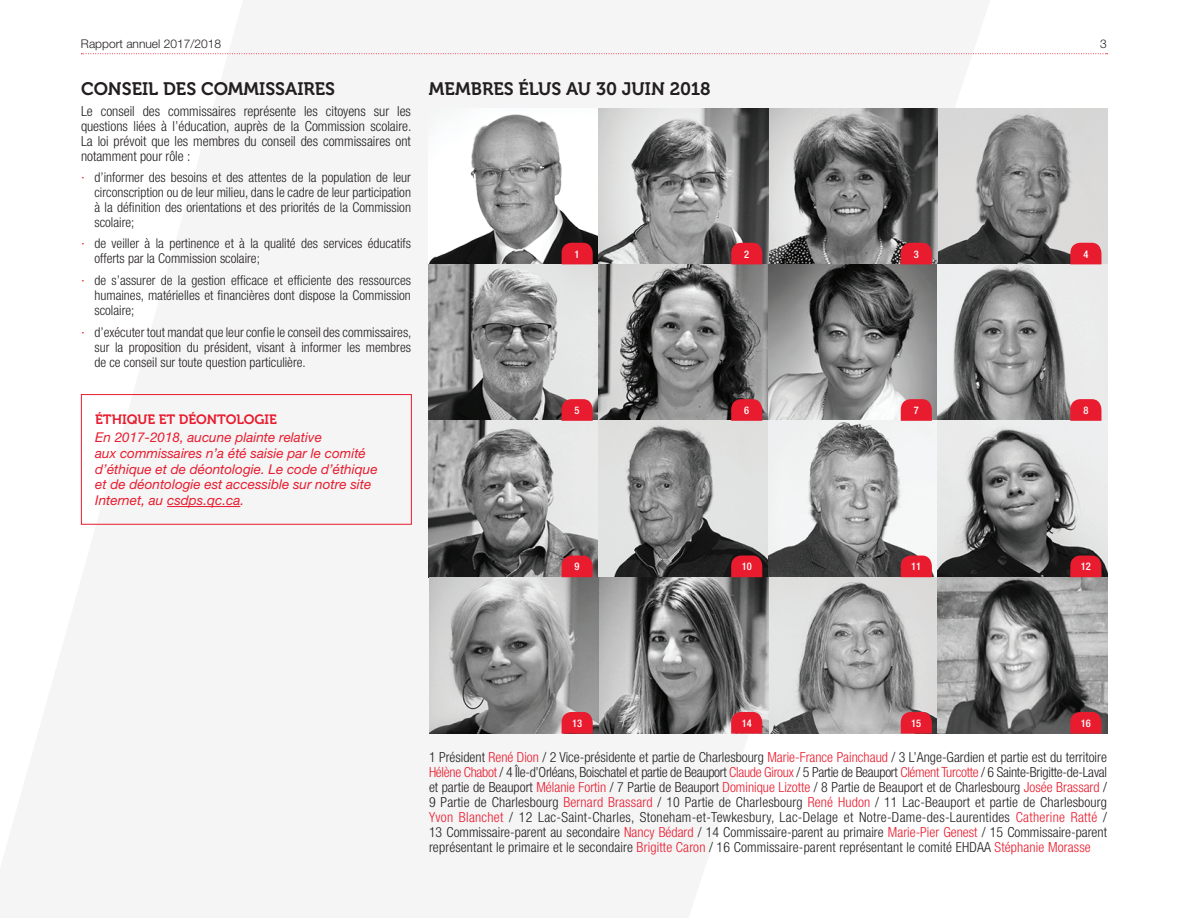
<style>
.page{position:relative;width:1188px;height:918px;background:#fff}
.page>*{position:absolute;margin:0;border:0;box-sizing:border-box;transform-origin:0 0}
.t1{font:18px "Museo 700";color:#231f20}
.t2{font:300 condensed 13.8px/15px "Helvetica Neue";letter-spacing:.005em;color:#231f20;text-align:justify}
.t3{font:300 condensed 13.5px/15px "Helvetica Neue";color:#231f20;text-align:justify}
.t4{font:italic 13.5px/15.8px "Helvetica Neue";color:#e81c2e}
.t5{font:13.5px "Museo 700";color:#e81c2e}
.t6{font:300 12px "Helvetica Neue";color:#231f20}
.t7{font:500 condensed 10.5px "Helvetica Neue";color:#fff}
.s1{font-stretch:normal;color:#e81c2e}
.s2{color:#e81c2e}
</style>
<div class="page">
<svg style="left:81px;top:53px;width:1027px;height:1px"></svg>
<hr style="left:167px;top:506px;width:73px;height:1px;background:#e81c2e">
<div style="left:81px;top:394px;width:331px;height:131px;border:1px solid #e81c2e"></div>
<img style="left:429px;top:108px;width:678px;height:626px">
<svg style="left:562px;top:243px;width:31px;height:21px"></svg>
<svg style="left:731px;top:243px;width:31px;height:21px"></svg>
<svg style="left:901px;top:243px;width:31px;height:21px"></svg>
<svg style="left:1070px;top:243px;width:31px;height:21px"></svg>
<svg style="left:562px;top:399px;width:31px;height:22px"></svg>
<svg style="left:731px;top:399px;width:31px;height:22px"></svg>
<svg style="left:901px;top:399px;width:31px;height:22px"></svg>
<svg style="left:1070px;top:399px;width:31px;height:22px"></svg>
<svg style="left:562px;top:556px;width:31px;height:21px"></svg>
<svg style="left:731px;top:556px;width:31px;height:21px"></svg>
<svg style="left:901px;top:556px;width:31px;height:21px"></svg>
<svg style="left:1070px;top:556px;width:31px;height:21px"></svg>
<svg style="left:562px;top:712px;width:31px;height:22px"></svg>
<svg style="left:731px;top:712px;width:31px;height:22px"></svg>
<svg style="left:901px;top:712px;width:31px;height:22px"></svg>
<svg style="left:1070px;top:712px;width:31px;height:22px"></svg>
<p class="t6" style="left:81px;top:36px;width:142px">Rapport annuel 2017/2018</p>
<p class="t6" style="left:1100px;top:36px;width:8px">3</p>
<h1 class="t1" style="left:81px;top:78px;width:256px">CONSEIL DES COMMISSAIRES</h1>
<p class="t2" style="left:81px;top:104px;width:332px">Le conseil des commissaires représente les citoyens sur les questions liées à l’éducation, auprès de la Commission scolaire.<br>La loi prévoit que les membres du conseil des commissaires ont notamment pour rôle :</p>
<p class="t3" style="left:94px;top:169px;width:318px;text-indent:-14px"><span class="s1">·</span> d’informer des besoins et des attentes de la population de leur circonscription ou de leur milieu, dans le cadre de leur participation à la définition des orientations et des priorités de la Commission scolaire;</p>
<p class="t3" style="left:94px;top:236px;width:318px;text-indent:-14px"><span class="s1">·</span> de veiller à la pertinence et à la qualité des services éducatifs offerts par la Commission scolaire;</p>
<p class="t3" style="left:94px;top:273px;width:318px;text-indent:-14px"><span class="s1">·</span> de s’assurer de la gestion efficace et efficiente des ressources humaines, matérielles et financières dont dispose la Commission scolaire;</p>
<p class="t3" style="left:94px;top:325px;width:319px;text-indent:-14px"><span class="s1">·</span> d’exécuter tout mandat que leur confie le conseil des commissaires, sur la proposition du président, visant à informer les membres de ce conseil sur toute question particulière.</p>
<h1 class="t1" style="left:429px;top:78px;width:283px">MEMBRES ÉLUS AU 30 JUIN 2018</h1>
<p class="t7" style="left:575px;top:248px;width:7px">1</p>
<p class="t7" style="left:744px;top:248px;width:7px">2</p>
<p class="t7" style="left:914px;top:248px;width:7px">3</p>
<p class="t7" style="left:1083px;top:248px;width:7px">4</p>
<p class="t5" style="left:95px;top:412px;width:183px">ÉTHIQUE ET DÉONTOLOGIE</p>
<p class="t4" style="left:95px;top:429px;width:284px">En 2017-2018, aucune plainte relative<br>aux commissaires n’a été saisie par le comité d’éthique et de déontologie. Le code d’éthique et de déontologie est accessible sur notre site Internet, au csdps.qc.ca.</p>
<p class="t7" style="left:575px;top:404px;width:7px">5</p>
<p class="t7" style="left:744px;top:404px;width:7px">6</p>
<p class="t7" style="left:914px;top:404px;width:7px">7</p>
<p class="t7" style="left:1083px;top:404px;width:7px">8</p>
<p class="t7" style="left:575px;top:561px;width:7px">9</p>
<p class="t7" style="left:742px;top:561px;width:12px">10</p>
<p class="t7" style="left:911px;top:561px;width:12px">11</p>
<p class="t7" style="left:1081px;top:561px;width:12px">12</p>
<p class="t7" style="left:572px;top:717px;width:12px">13</p>
<p class="t7" style="left:742px;top:717px;width:12px">14</p>
<p class="t7" style="left:911px;top:717px;width:12px">15</p>
<p class="t7" style="left:1081px;top:717px;width:12px">16</p>
<p class="t2" style="left:429px;top:749px;width:680px">1 Président <span class="s2">René Dion</span> / 2 Vice-présidente et partie de Charlesbourg <span class="s2">Marie-France Painchaud</span> / 3 L’Ange-Gardien et partie est du territoire <span class="s2">Hélène Chabot</span> / 4 Île-d’Orléans, Boischatel et partie de Beauport <span class="s2">Claude Giroux</span> / 5 Partie de Beauport <span class="s2">Clément Turcotte</span> / 6 Sainte-Brigitte-de-Laval et partie de Beauport <span class="s2">Mélanie Fortin</span> / 7 Partie de Beauport <span class="s2">Dominique Lizotte</span> / 8 Partie de Beauport et de Charlesbourg <span class="s2">Josée Brassard</span> / 9 Partie de Charlesbourg <span class="s2">Bernard Brassard</span> / 10 Partie de Charlesbourg <span class="s2">René Hudon</span> / 11 Lac-Beauport et partie de Charlesbourg <span class="s2">Yvon Blanchet</span> / 12 Lac-Saint-Charles, Stoneham-et-Tewkesbury, Lac-Delage et Notre-Dame-des-Laurentides <span class="s2">Catherine Ratté</span> / 13 Commissaire-parent au secondaire <span class="s2">Nancy Bédard</span> / 14 Commissaire-parent au primaire <span class="s2">Marie-Pier Genest</span> / 15 Commissaire-parent représentant le primaire et le secondaire <span class="s2">Brigitte Caron</span> / 16 Commissaire-parent représentant le comité EHDAA <span class="s2">Stéphanie Morasse</span></p>
</div>
